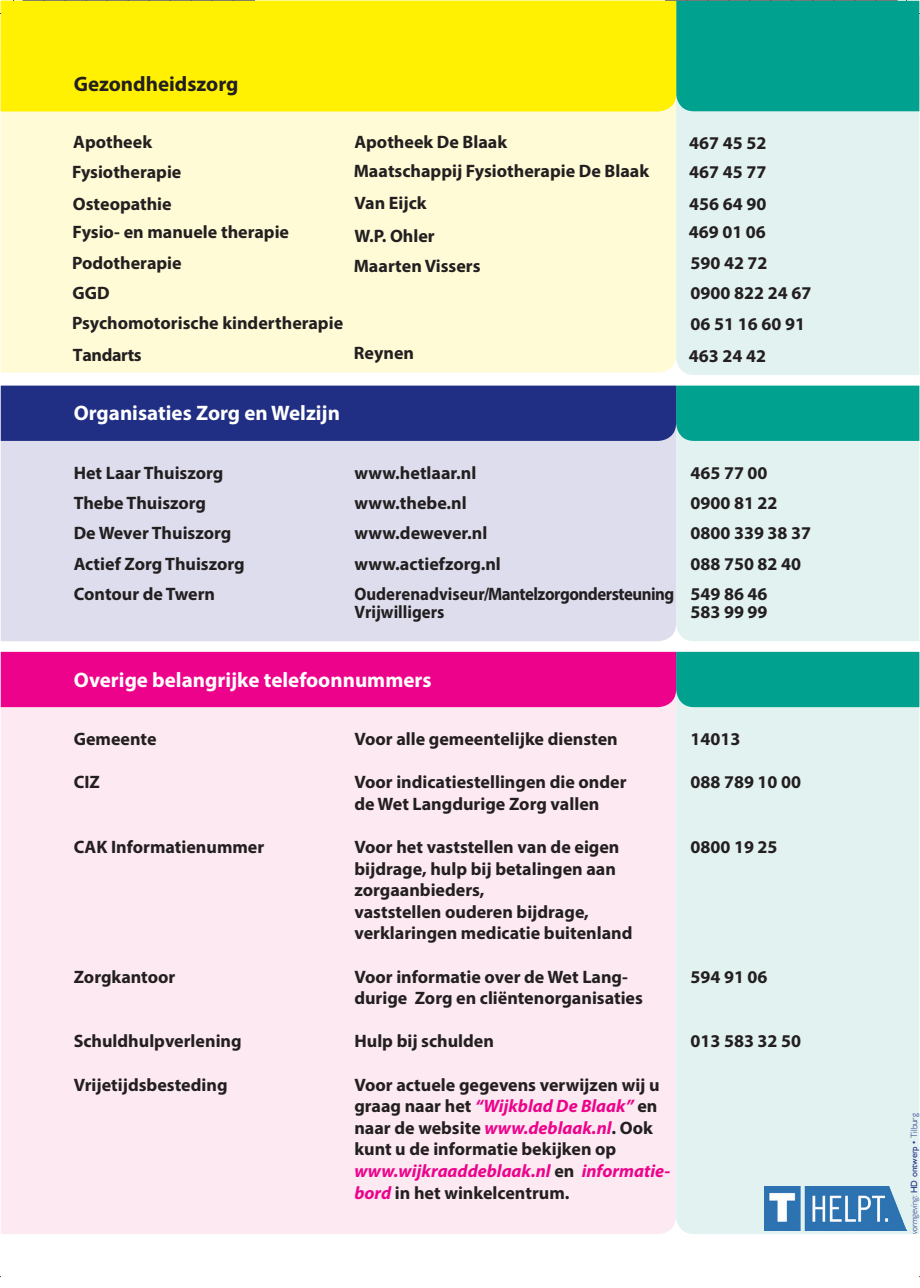
<style>
.page{position:relative;width:920px;height:1288px;background:#fff}
.page>*{position:absolute;margin:0;border:0;box-sizing:border-box;transform-origin:0 0}
.t1{font:700 21px "Myriad Pro";color:#fff}
.t2{font:700 21px "Myriad Pro";color:#231f20}
.t3{font:700 18px/21.6px "Myriad Pro";color:#231f20}
.t4{font:700 18px/18px "Myriad Pro";color:#231f20;scale:.93 1}
.t5{font:700 18px "Myriad Pro";letter-spacing:-.02em;color:#231f20}
.t6{font:italic 300 9px "Gill Sans";color:#202e84}
.s1{font-style:italic;color:#ed028c}
.s2{font-weight:400;font-style:normal}
.s3{font-style:normal}
</style>
<div class="page">
<div style="left:1px;top:111px;width:675px;height:262px;background:#fffbd6"></div>
<div style="left:676px;top:111px;width:243px;height:264px;background:#e2f2f0"></div>
<div style="left:1px;top:441px;width:675px;height:200px;background:#dddded"></div>
<div style="left:1px;top:707px;width:675px;height:527px;background:#fce9f1"></div>
<div style="left:676px;top:441px;width:243px;height:200px;background:#e2f2f0"></div>
<div style="left:676px;top:707px;width:243px;height:527px;background:#e2f2f0"></div>
<svg style="left:1px;top:386px;width:918px;height:55px;background:#184c87"></svg>
<svg style="left:1px;top:652px;width:918px;height:55px;background:#af2b8d"></svg>
<div style="left:1px;top:1px;width:664px;height:110px;background:#fff101"></div>
<svg style="left:23px;top:0;width:232px;height:1px"></svg>
<div style="left:665px;top:0;width:255px;height:111px;background:#00a18f"></div>
<img style="left:764px;top:1187px;width:143px;height:43px">
<p class="t2" style="left:74px;top:75px;width:166px">Gezondheidszorg</p>
<p class="t3" style="left:73px;top:133px;width:80px">Apotheek</p>
<p class="t3" style="left:354px;top:133px;width:154px">Apotheek De Blaak</p>
<p class="t3" style="left:689px;top:134px;width:79px">467 45 52</p>
<p class="t3" style="left:72px;top:162px;width:111px">Fysiotherapie</p>
<p class="t3" style="left:354px;top:162px;width:297px">Maatschappij Fysiotherapie De Blaak</p>
<p class="t3" style="left:689px;top:162px;width:79px">467 45 77</p>
<p class="t3" style="left:73px;top:194px;width:100px">Osteopathie</p>
<p class="t3" style="left:354px;top:194px;width:74px">Van Eijck</p>
<p class="t3" style="left:689px;top:195px;width:79px">456 64 90</p>
<p class="t3" style="left:73px;top:223px;width:218px">Fysio- en manuele therapie</p>
<p class="t3" style="left:354px;top:227px;width:82px">W.P. Ohler</p>
<p class="t3" style="left:689px;top:222px;width:79px">469 01 06</p>
<p class="t3" style="left:72px;top:254px;width:111px">Podotherapie</p>
<p class="t3" style="left:354px;top:257px;width:128px">Maarten Vissers</p>
<p class="t3" style="left:690px;top:253px;width:79px">590 42 72</p>
<p class="t3" style="left:73px;top:284px;width:39px">GGD</p>
<p class="t3" style="left:690px;top:284px;width:122px">0900 822 24 67</p>
<p class="t3" style="left:72px;top:313px;width:273px">Psychomotorische kindertherapie</p>
<p class="t5" style="left:73px;top:348px;width:70px">Tandarts</p>
<p class="t3" style="left:354px;top:344px;width:62px">Reynen</p>
<p class="t1" style="left:74px;top:405px;width:268px">Organisaties Zorg en Welzijn</p>
<p class="t3" style="left:689px;top:309px;width:118px;line-height:32.7px">06 51 16 60 91<br>463 24 42</p>
<p class="t3" style="left:74px;top:463px;width:151px">Het Laar Thuiszorg</p>
<p class="t3" style="left:354px;top:463px;width:123px">www.hetlaar.nl</p>
<p class="t3" style="left:690px;top:463px;width:79px">465 77 00</p>
<p class="t3" style="left:74px;top:493px;width:134px">Thebe Thuiszorg</p>
<p class="t3" style="left:354px;top:493px;width:114px">www.thebe.nl</p>
<p class="t3" style="left:690px;top:493px;width:89px">0900 81 22</p>
<p class="t3" style="left:74px;top:523px;width:159px">De Wever Thuiszorg</p>
<p class="t3" style="left:354px;top:523px;width:135px">www.dewever.nl</p>
<p class="t3" style="left:690px;top:523px;width:122px">0800 339 38 37</p>
<p class="t3" style="left:74px;top:555px;width:172px">Actief Zorg Thuiszorg</p>
<p class="t3" style="left:354px;top:555px;width:148px">www.actiefzorg.nl</p>
<p class="t3" style="left:690px;top:555px;width:112px">088 750 82 40</p>
<p class="t3" style="left:74px;top:585px;width:143px">Contour de Twern</p>
<p class="t4" style="left:354px;top:586px;width:345px">Ouderenadviseur/Mantelzorgondersteuning<br>Vrijwilligers</p>
<p class="t3" style="left:690px;top:586px;width:79px;line-height:18px">549 86 46<br>583 99 99</p>
<p class="t1" style="left:74px;top:671px;width:359px">Overige belangrijke telefoonnummers</p>
<p class="t3" style="left:74px;top:729px;width:84px">Gemeente</p>
<p class="t3" style="left:354px;top:729px;width:265px">Voor alle gemeentelijke diensten</p>
<p class="t3" style="left:690px;top:729px;width:51px">14013</p>
<p class="t3" style="left:74px;top:773px;width:28px">CIZ</p>
<p class="t3" style="left:354px;top:773px;width:274px">Voor indicatiestellingen die onder</p>
<p class="t3" style="left:690px;top:773px;width:112px">088 789 10 00</p>
<p class="t3" style="left:354px;top:794px;width:246px">de Wet Langdurige Zorg vallen</p>
<p class="t3" style="left:74px;top:837px;width:192px">CAK Informatienummer</p>
<p class="t3" style="left:354px;top:837px;width:267px">Voor het vaststellen van de eigen</p>
<p class="t3" style="left:690px;top:837px;width:89px">0800 19 25</p>
<p class="t3" style="left:354px;top:859px;width:280px">bijdrage, hulp bij betalingen aan zorgaanbieders,<br>vaststellen ouderen bijdrage, verklaringen medicatie buitenland</p>
<p class="t3" style="left:74px;top:967px;width:103px">Zorgkantoor</p>
<p class="t3" style="left:354px;top:967px;width:275px">Voor informatie over de Wet Lang-</p>
<p class="t3" style="left:690px;top:967px;width:79px">594 91 06</p>
<p class="t3" style="left:354px;top:989px;width:290px">durige Zorg en cliëntenorganisaties</p>
<p class="t3" style="left:74px;top:1032px;width:169px">Schuldhulpverlening</p>
<p class="t3" style="left:354px;top:1032px;width:141px">Hulp bij schulden</p>
<p class="t3" style="left:690px;top:1032px;width:112px">013 583 32 50</p>
<p class="t3" style="left:74px;top:1075px;width:155px">Vrijetijdsbesteding</p>
<p class="t3" style="left:354px;top:1075px;width:317px">Voor actuele gegevens verwijzen wij u graag naar het <span class="s1">“Wijkblad De Blaak”</span> en naar de website <span class="s1">www.deblaak.nl</span>. Ook kunt u de informatie bekijken op <span class="s1">www.wijkraaddeblaak.nl</span> en <span class="s1">informatie&shy;bord</span> in het winkelcentrum.</p>
<p class="t6" style="left:911px;top:1234px;width:122px;rotate:-90deg">vormgeving: <span class="s2">HD ontwerp •</span> <span class="s3">Tilburg</span></p>
</div>
